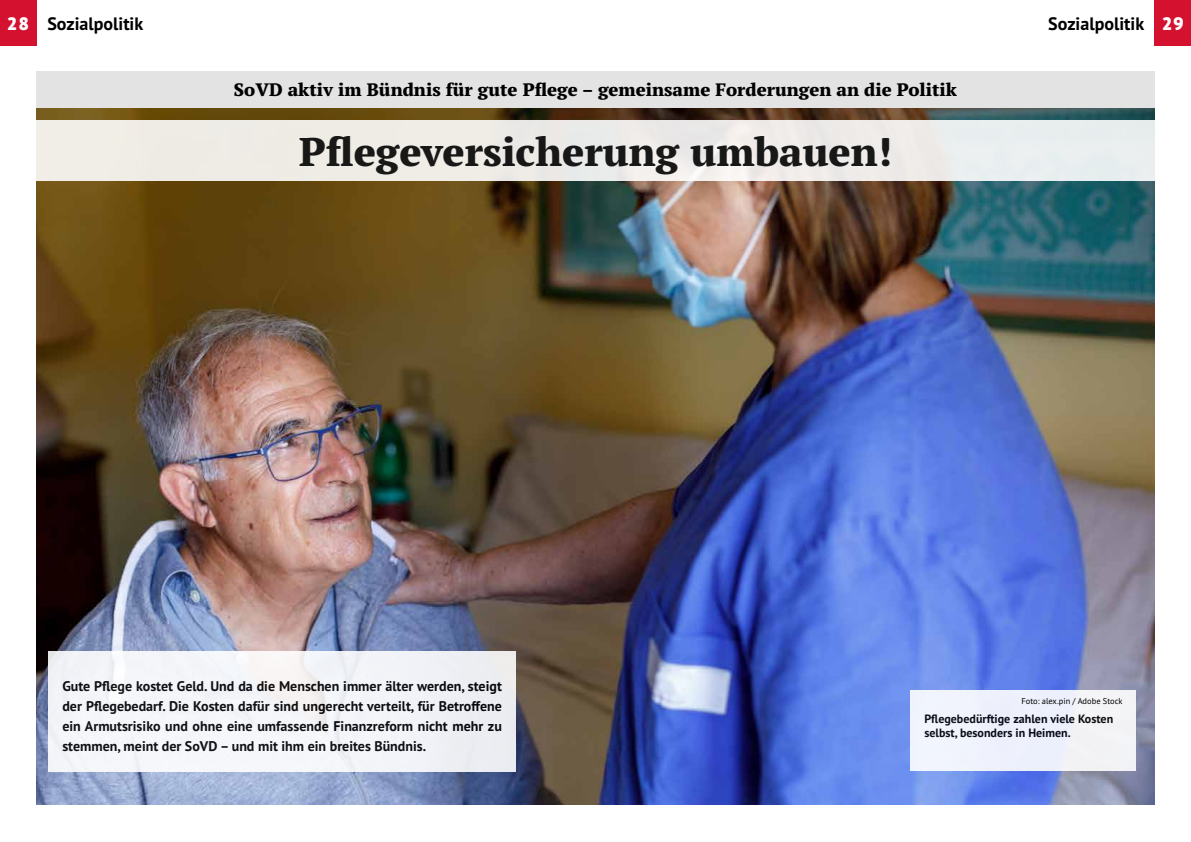
<style>
.page{position:relative;width:1191px;height:842px;background:#fff}
.page>*{position:absolute;margin:0;border:0;box-sizing:border-box;transform-origin:0 0}
.t1{font:800 40px "PT Serif Pro";color:#000}
.t2{font:800 18px "PT Serif Pro";color:#000}
.t3{font:700 18px "PT Sans Pro";color:#000}
.t4{font:700 14px/20px "PT Sans Pro";color:#000;text-align:justify}
.t5{font:700 12px/14.4px "PT Sans Pro";color:#000}
.t6{font:8.5px "PT Sans Pro";color:#000}
.s1{font-weight:900;color:#fff}
</style>
<div class="page">
<div style="left:0;top:0;width:36px;height:45px;background:#d51130"></div>
<div style="left:1155px;top:0;width:36px;height:45px;background:#d51130"></div>
<img style="left:36px;top:108px;width:1119px;height:696px">
<div style="left:36px;top:71px;width:1119px;height:37px;background:#e3e3e3"></div>
<div style="left:28px;top:121px;width:1135px;height:60px;background:#eeece7"></div>
<div style="left:910px;top:691px;width:225px;height:80px;background:#f0f3fc"></div>
<div style="left:48px;top:651px;width:468px;height:121px;background:#f3f4f8"></div>
<p class="t3" style="left:7px;top:11px;width:138px"><span class="s1">28</span> Sozialpolitik</p>
<p class="t3" style="left:1048px;top:11px;width:137px">Sozialpolitik <span class="s1">29</span></p>
<p class="t2" style="left:234px;top:78px;width:724px">SoVD aktiv im Bündnis für gute Pflege – gemeinsame Forderungen an die Politik</p>
<h1 class="t1" style="left:299px;top:125px;width:594px">Pflegeversicherung umbauen!</h1>
<p class="t4" style="left:62px;top:676px;width:441px">Gute Pflege kostet Geld. Und da die Menschen immer älter werden, steigt der Pflegebedarf. Die Kosten dafür sind ungerecht verteilt, für Betroffene ein Armutsrisiko und ohne eine umfassende Finanzreform nicht mehr zu stemmen, meint der SoVD – und mit ihm ein breites Bündnis.</p>
<p class="t6" style="left:1021px;top:696px;width:103px">Foto: alex.pin / Adobe Stock</p>
<p class="t5" style="left:924px;top:711px;width:190px">Pflegebedürftige zahlen viele Kosten selbst, besonders in Heimen.</p>
</div>
